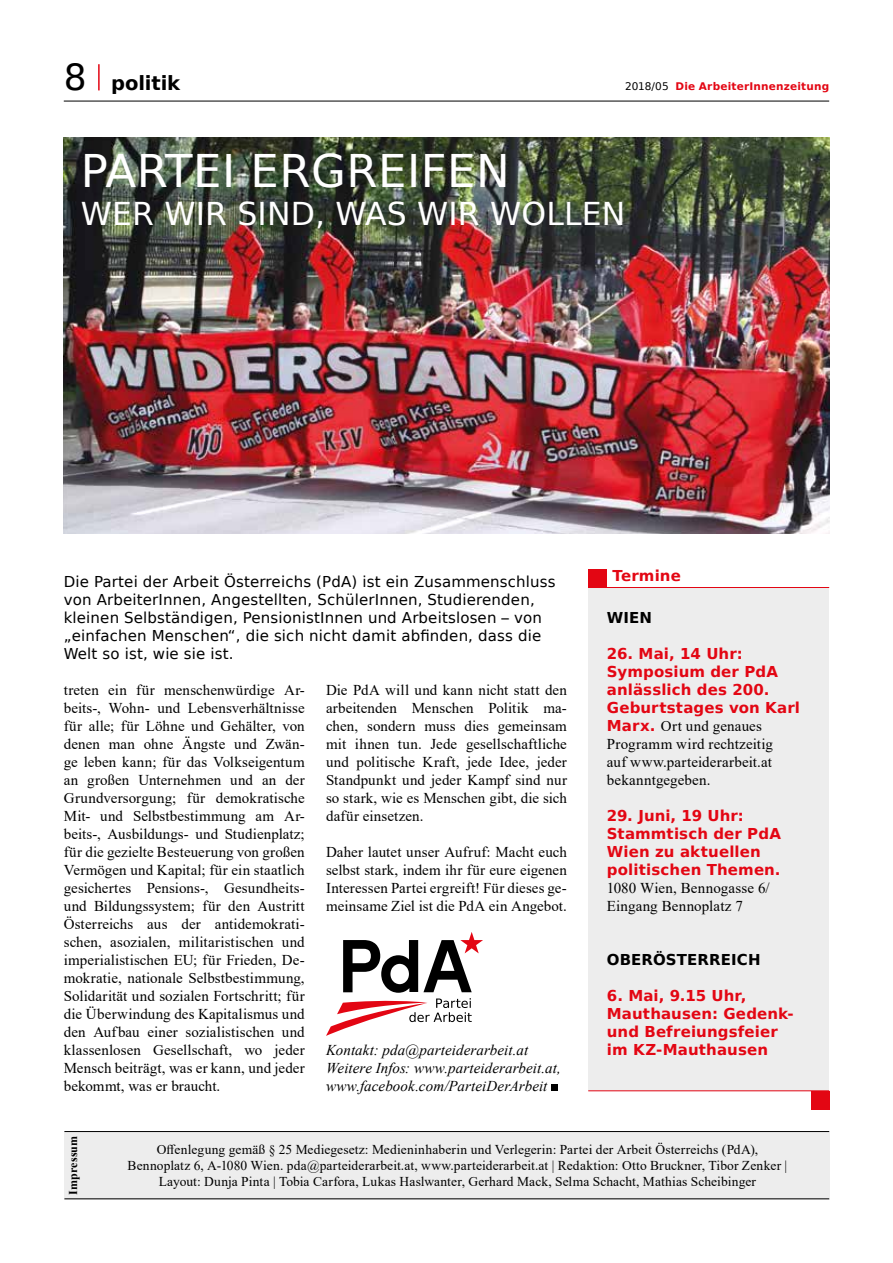
<style>
.page{position:relative;width:893px;height:1263px;background:#fff}
.page>*{position:absolute;margin:0;border:0;box-sizing:border-box;transform-origin:0 0}
.t1{font:45px "Bitstream Vera Sans";letter-spacing:.01em;color:#fff}
.t2{font:31.5px "Bitstream Vera Sans";letter-spacing:.005em;color:#fff}
.t3{font:700 19.5px "Bitstream Vera Sans";letter-spacing:-.005em;color:#000}
.t4{font:15px/18px "Times New Roman";letter-spacing:.01em;color:#000;text-align:justify}
.t5{font:15px/18px "Bitstream Vera Sans";letter-spacing:.01em;color:#000}
.t6{font:700 15px/18px "Bitstream Vera Sans";letter-spacing:.01em;color:#e30613}
.t7{font:italic 15px/18px "Times New Roman";letter-spacing:.005em;color:#000}
.t8{font:700 15px "Bitstream Vera Sans";letter-spacing:.005em;color:#000}
.t9{font:13.5px/16.2px "Times New Roman";letter-spacing:.01em;color:#000;text-align:center}
.t10{font:700 12px "Times New Roman";letter-spacing:.015em;color:#000}
.t11{font:700 10.5px "Bitstream Vera Sans";letter-spacing:.02em;color:#e30613}
.s1{font-weight:400;font-size:36px}
.s2{font-weight:400;color:#000}
.s3{font-family:"Bitstream Vera Sans";font-weight:700;color:#e30613}
</style>
<div class="page">
<hr style="left:98px;top:64px;width:2px;height:26px;background:#e30613">
<hr style="left:64px;top:101px;width:765px;height:1px;background:#000">
<div style="left:64px;top:1131px;width:766px;height:68px;background:#ededed"></div>
<hr style="left:64px;top:1198px;width:765px;height:1px;background:#000">
<hr style="left:64px;top:1131px;width:765px;height:1px;background:#000">
<div style="left:551px;top:1084px;width:7px;height:7px;background:#000"></div>
<svg style="left:326px;top:932px;width:157px;height:104px"></svg>
<div style="left:588px;top:587px;width:241px;height:504px;background:#ededed"></div>
<div style="left:588px;top:569px;width:18px;height:18px;background:#e30613"></div>
<div style="left:811px;top:1091px;width:18px;height:18px;background:#e30613"></div>
<hr style="left:588px;top:587px;width:241px;height:1px;background:#e30613">
<hr style="left:588px;top:1090px;width:241px;height:1px;background:#e30613">
<img style="left:64px;top:137px;width:765px;height:396px">
<h3 class="t3" style="left:64px;top:72px;width:118px"><span class="s1">8</span> politik</h3>
<p class="t11" style="left:625px;top:81px;width:206px"><span class="s2">2018/05</span> Die ArbeiterInnenzeitung</p>
<h1 class="t1" style="left:81px;top:146px;width:430px">PARTEI ERGREIFEN</h1>
<h2 class="t2" style="left:81px;top:196px;width:546px">WER WIR SIND, WAS WIR WOLLEN</h2>
<p class="t5" style="left:64px;top:573px;width:493px">Die Partei der Arbeit Österreichs (PdA) ist ein Zusammenschluss von ArbeiterInnen, Angestellten, SchülerInnen, Studierenden, kleinen Selbständigen, PensionistInnen und Arbeitslosen – von „einfachen Menschen“, die sich nicht damit abfinden, dass die Welt so ist, wie sie ist.</p>
<p class="t4" style="left:64px;top:681px;width:242px">treten ein für menschenwürdige Ar&shy;beits-, Wohn- und Lebensverhältnisse für alle; für Löhne und Gehälter, von denen man ohne Ängste und Zwän&shy;ge leben kann; für das Volkseigentum an großen Unternehmen und an der Grundversorgung; für demokratische Mit- und Selbstbestimmung am Ar&shy;beits-, Ausbildungs- und Studienplatz; für die gezielte Besteuerung von großen Vermögen und Kapital; für ein staatlich gesichertes Pensions-, Gesundheits&shy;und Bildungssystem; für den Austritt Österreichs aus der antidemokrati&shy;schen, asozialen, militaristischen und imperialistischen EU; für Frieden, De&shy;mokratie, nationale Selbstbestimmung, Solidarität und sozialen Fortschritt; für die Überwindung des Kapitalismus und den Aufbau einer sozialistischen und klassenlosen Gesellschaft, wo jeder Mensch beiträgt, was er kann, und jeder bekommt, was er braucht.</p>
<p class="t4" style="left:326px;top:681px;width:242px">Die PdA will und kann nicht statt den arbeitenden Menschen Politik ma&shy;chen, sondern muss dies gemeinsam mit ihnen tun. Jede gesellschaftliche und politische Kraft, jede Idee, jeder Standpunkt und jeder Kampf sind nur so stark, wie es Menschen gibt, die sich dafür einsetzen.</p>
<p class="t4" style="left:326px;top:843px;width:242px">Daher lautet unser Aufruf: Macht euch selbst stark, indem ihr für eure eigenen Interessen Partei ergreift! Für dieses ge&shy;meinsame Ziel ist die PdA ein Angebot.</p>
<p class="t7" style="left:326px;top:1041px;width:236px">Kontakt: pda@parteiderarbeit.at<br>Weitere Infos: www.parteiderarbeit.at, www.facebook.com/ParteiDerArbeit</p>
<p class="t6" style="left:613px;top:566px;width:70px">Termine</p>
<p class="t8" style="left:607px;top:609px;width:47px">WIEN</p>
<p class="t6" style="left:607px;top:645px;width:195px">26. Mai, 14 Uhr:<br>Symposium der PdA anlässlich des 200.<br>Geburtstages von Karl</p>
<p class="t4" style="left:607px;top:717px;width:168px;text-align:left"><span class="s3">Marx.</span> Ort und genaues<br>Programm wird rechtzeitig auf www.parteiderarbeit.at bekanntgegeben.</p>
<p class="t6" style="left:607px;top:807px;width:176px">29. Juni, 19 Uhr:<br>Stammtisch der PdA<br>Wien zu aktuellen politischen Themen.</p>
<p class="t4" style="left:607px;top:879px;width:164px">1080 Wien, Bennogasse 6/<br>Eingang Bennoplatz 7</p>
<p class="t8" style="left:607px;top:951px;width:155px">OBERÖSTERREICH</p>
<p class="t6" style="left:607px;top:987px;width:188px">6. Mai, 9.15 Uhr,<br>Mauthausen: Gedenk&shy;und Befreiungsfeier im KZ-Mauthausen</p>
<p class="t10" style="left:65px;top:1195px;width:61px;rotate:-90deg">Impressum</p>
<p class="t9" style="left:128px;top:1141px;width:661px">Offenlegung gemäß § 25 Mediegesetz: Medieninhaberin und Verlegerin: Partei der Arbeit Österreichs (PdA),<br>Bennoplatz 6, A-1080 Wien. pda@parteiderarbeit.at, www.parteiderarbeit.at | Redaktion: Otto Bruckner, Tibor Zenker |<br>Layout: Dunja Pinta | Tobia Carfora, Lukas Haslwanter, Gerhard Mack, Selma Schacht, Mathias Scheibinger</p>
</div>
